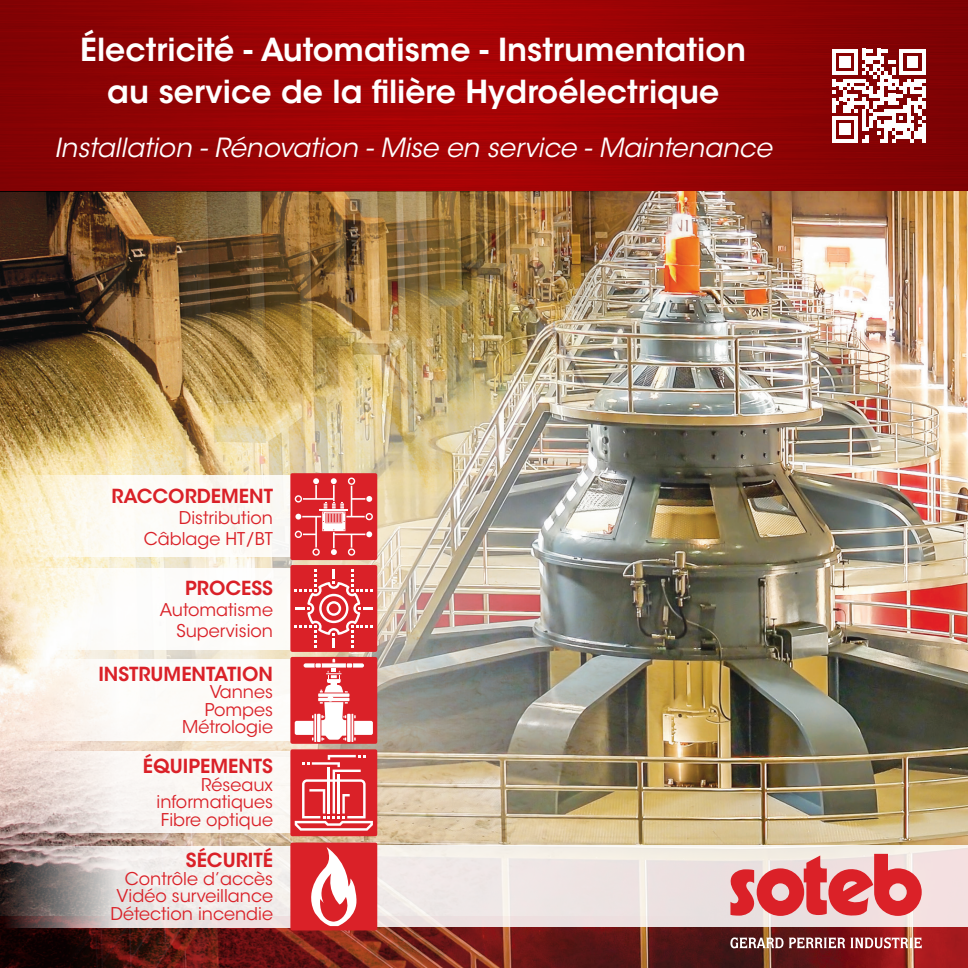
<style>
.page{position:relative;width:968px;height:968px;background:#fff}
.page>*{position:absolute;margin:0;border:0;box-sizing:border-box;transform-origin:0 0}
.t1{font:600 31.5px "ITC Avant Garde Std";color:#fff}
.t2{font:italic 26.25px "ITC Avant Garde Std";color:#fff}
.t3{font:600 19.25px "ITC Avant Garde Std";color:#da2128}
.t4{font:17.5px "ITC Avant Garde Std";color:#da2128}
</style>
<div class="page">
<img style="left:0;top:0;width:967px;height:845px">
<svg style="left:0;top:926px;width:967px;height:41px;background:#681f1b"></svg>
<svg style="left:0;top:475px;width:290px;height:82px;fill:#fcfaf4"></svg>
<svg style="left:0;top:568px;width:290px;height:82px"></svg>
<svg style="left:0;top:658px;width:290px;height:82px"></svg>
<svg style="left:0;top:751px;width:290px;height:82px;fill:#f8f5f1"></svg>
<svg style="left:0;top:845px;width:290px;height:82px"></svg>
<svg style="left:831px;top:49px;width:94px;height:93px"></svg>
<div style="left:337px;top:845px;width:630px;height:81px;background:linear-gradient(to right,#eee9e7,#f0e4e1)"></div>
<svg style="left:730px;top:853px;width:191px;height:63px;background:#e4787b"></svg>
<svg style="left:730px;top:937px;width:191px;height:11px"></svg>
<div style="left:290px;top:565px;width:87px;height:86px;background:#da2128"></div>
<svg style="left:295px;top:569px;width:78px;height:78px"></svg>
<svg style="left:290px;top:656px;width:87px;height:87px"></svg>
<hr style="left:314px;top:713px;width:2px;height:28px;background:#fff">
<hr style="left:317px;top:713px;width:3px;height:28px;background:#fff">
<hr style="left:351px;top:713px;width:2px;height:28px;background:#fff">
<hr style="left:347px;top:713px;width:3px;height:28px;background:#fff">
<svg style="left:295px;top:658px;width:78px;height:82px"></svg>
<div style="left:290px;top:842px;width:87px;height:88px;background:#da2128;border:4px solid #da2128"></div>
<svg style="left:303px;top:846px;width:56px;height:79px"></svg>
<svg style="left:290px;top:749px;width:87px;height:87px;background:#db2e34"></svg>
<svg style="left:295px;top:754px;width:78px;height:76px"></svg>
<div style="left:290px;top:473px;width:87px;height:87px;background:#da2128;border:4px solid #da2128"></div>
<svg style="left:295px;top:477px;width:78px;height:78px"></svg>
<p class="t1" style="left:80px;top:30px;width:667px">Électricité - Automatisme - Instrumentation</p>
<p class="t1" style="left:107px;top:72px;width:613px">au service de la filière Hydroélectrique</p>
<p class="t2" style="left:55px;top:132px;width:718px">Installation - Rénovation - Mise en service - Maintenance</p>
<p class="t3" style="left:111px;top:483px;width:163px">RACCORDEMENT</p>
<p class="t4" style="left:179px;top:506px;width:96px">Distribution</p>
<p class="t4" style="left:144px;top:527px;width:131px">Câblage HT/BT</p>
<p class="t3" style="left:185px;top:576px;width:89px">PROCESS</p>
<p class="t4" style="left:160px;top:599px;width:114px">Automatisme</p>
<p class="t4" style="left:176px;top:620px;width:98px">Supervision</p>
<p class="t3" style="left:98px;top:661px;width:176px">INSTRUMENTATION</p>
<p class="t4" style="left:210px;top:681px;width:65px">Vannes</p>
<p class="t4" style="left:205px;top:698px;width:70px">Pompes</p>
<p class="t4" style="left:182px;top:716px;width:92px">Métrologie</p>
<p class="t3" style="left:143px;top:754px;width:132px">ÉQUIPEMENTS</p>
<p class="t4" style="left:201px;top:773px;width:73px">Réseaux</p>
<p class="t4" style="left:156px;top:791px;width:118px">informatiques</p>
<p class="t4" style="left:161px;top:808px;width:113px">Fibre optique</p>
<p class="t3" style="left:186px;top:848px;width:89px">SÉCURITÉ</p>
<p class="t4" style="left:125px;top:867px;width:150px">Contrôle d’accès</p>
<p class="t4" style="left:117px;top:885px;width:158px">Vidéo surveillance</p>
<p class="t4" style="left:111px;top:902px;width:164px">Détection incendie</p>
</div>
